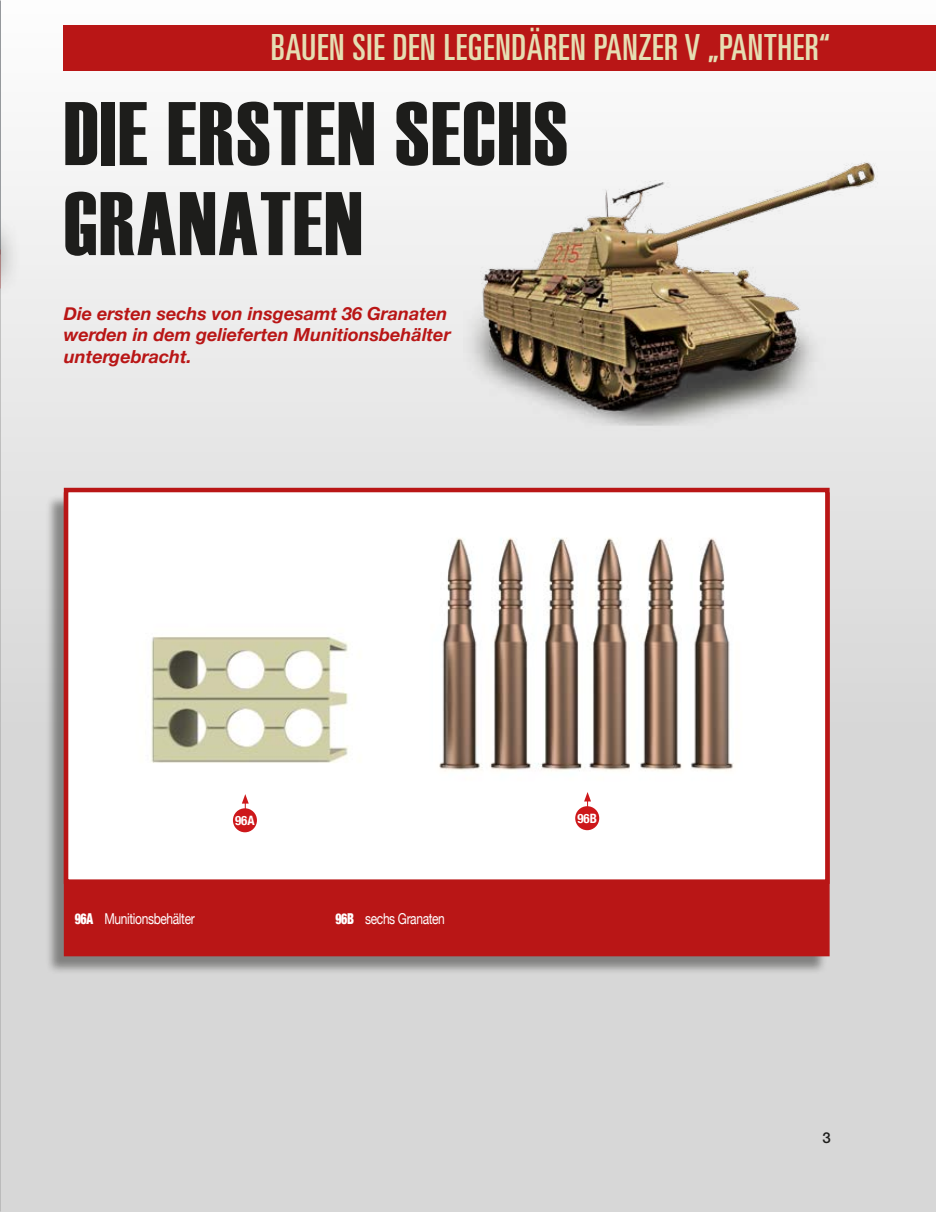
<style>
.page{position:relative;width:936px;height:1212px;background:#fff}
.page>*{position:absolute;margin:0;border:0;box-sizing:border-box;transform-origin:0 0}
.t1{font:90px/90px "Haettenschweiler";letter-spacing:.02em;color:#1d1d1b}
.t2{font:ultra-condensed 36px "Univers";letter-spacing:.02em;color:#e5deb3}
.t3{font:italic 700 18px/21.8px "Helvetica Neue";color:#b91616}
.t4{font:15px "Helvetica Neue";letter-spacing:-.03em;color:#fff;scale:.8 1}
.t5{font:500 15px "Helvetica Neue LT Std";color:#1d1d1b}
.t6{font:700 condensed 12.9px "Helvetica Neue";color:#fff}
.s1{font-weight:900;font-stretch:condensed}
</style>
<div class="page">
<div style="left:0;top:0;width:935px;height:1212px;background:linear-gradient(to bottom,#f7f7f7,#cecece)"></div>
<div style="left:64px;top:26px;width:871px;height:45px;background:#b91616"></div>
<img style="left:463px;top:0;width:425px;height:437px">
<div style="left:0;top:212px;width:22px;height:88px;background:#1d1d1b;opacity:.46"></div>
<div style="left:45px;top:495px;width:782px;height:480px;background:#1d1d1b;opacity:.46"></div>
<div style="left:64px;top:492px;width:765px;height:464px;background:#b91616"></div>
<div style="left:66px;top:490px;width:761px;height:392px;background:#fff"></div>
<img style="left:151px;top:538px;width:583px;height:295px">
<div style="left:64px;top:488px;width:765px;height:396px;border:4px solid #b91616"></div>
<svg style="left:242px;top:794px;width:7px;height:15px"></svg>
<div style="left:233px;top:808px;width:24px;height:24px;background:#cd171a;border-radius:50%"></div>
<svg style="left:584px;top:792px;width:7px;height:15px"></svg>
<div style="left:575px;top:806px;width:24px;height:24px;background:#cd171a;border-radius:50%"></div>
<h2 class="t2" style="left:271px;top:27px;width:560px">BAUEN SIE DEN LEGENDÄREN PANZER V „PANTHER“</h2>
<h1 class="t1" style="left:64px;top:84px;width:505px">DIE ERSTEN SECHS<br>GRANATEN</h1>
<p class="t3" style="left:64px;top:303px;width:388px">Die ersten sechs von insgesamt 36 Granaten werden in dem gelieferten Munitionsbehälter untergebracht.</p>
<p class="t6" style="left:235px;top:810px;width:21px">96A</p>
<p class="t6" style="left:577px;top:808px;width:21px">96B</p>
<p class="t4" style="left:75px;top:907px;width:152px"><span class="s1">96A</span> Munitionsbehälter</p>
<p class="t4" style="left:335px;top:907px;width:138px"><span class="s1">96B</span> sechs Granaten</p>
<p class="t5" style="left:822px;top:1129px;width:10px">3</p>
</div>
